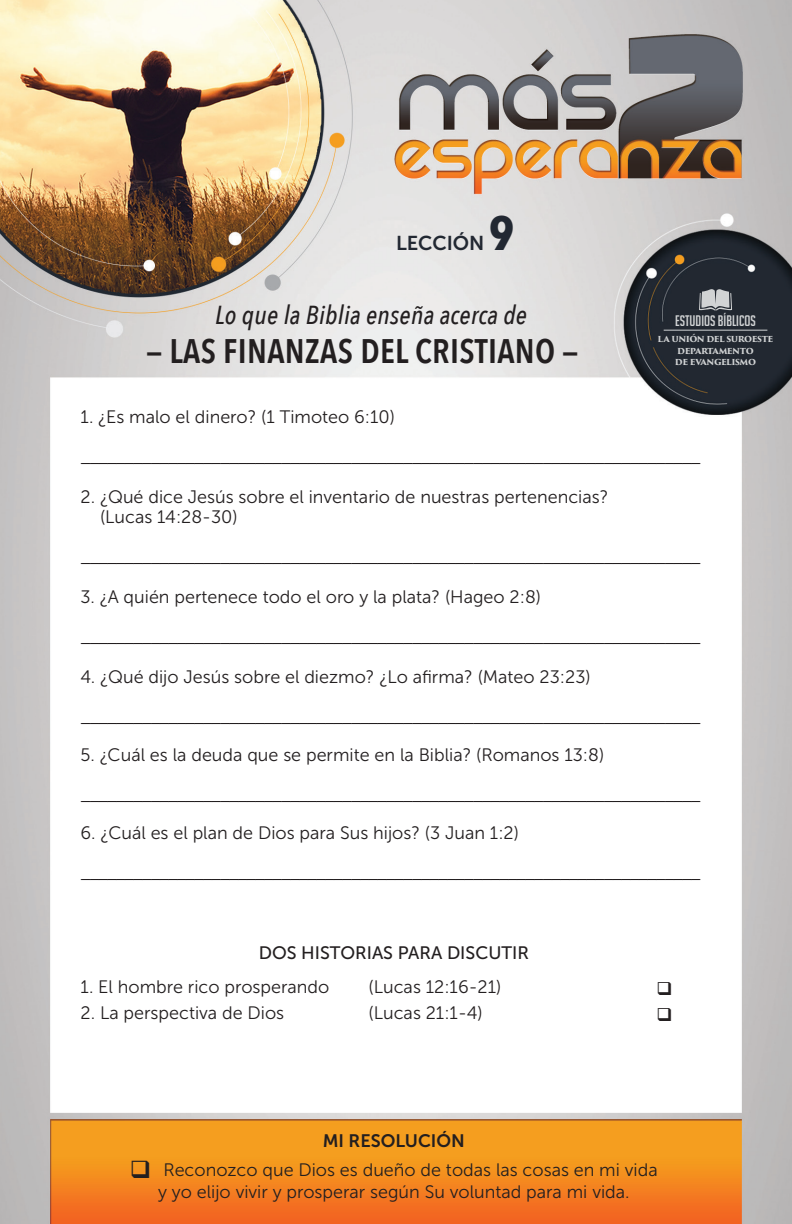
<style>
.page{position:relative;width:792px;height:1224px;background:#fff}
.page>*{position:absolute;margin:0;border:0;box-sizing:border-box;transform-origin:0 0}
.t1{font:700 48px "Avenir Next Condensed";color:#222832}
.t2{font:600 34px "Avenir Next Condensed";letter-spacing:.01em;color:#231f20}
.t3{font:italic 500 26px "Avenir Next Condensed";letter-spacing:.01em;color:#231f20}
.t4{font:20px "Museo Sans 700";color:#222832}
.t5{font:18px/21.6px "Museo Sans 300";color:#231f20;text-align:center}
.t6{font:18px "Museo Sans 500";color:#231f20}
.t7{font:18px "Museo Sans 700";color:#231f20}
.t8{font:15px "Big Noodle Titling";color:#d1d3d4}
.t9{font:700 9.4px/11.2px "Trajan Pro 3";letter-spacing:-.06em;color:#d1d3d4;text-align:center}
</style>
<div class="page">
<img style="left:0;top:0;width:792px;height:1224px">
<svg style="left:699px;top:289px;width:33px;height:21px"></svg>
<hr style="left:664px;top:330px;width:103px;height:1px;background:#d1d3d4">
<svg style="left:658px;top:982px;width:13px;height:13px"></svg>
<svg style="left:658px;top:1008px;width:13px;height:13px"></svg>
<p class="t4" style="left:396px;top:232px;width:90px">LECCIÓN</p>
<h1 class="t1" style="left:489px;top:203px;width:27px">9</h1>
<h3 class="t3" style="left:215px;top:299px;width:314px">Lo que la Biblia enseña acerca de</h3>
<h2 class="t2" style="left:147px;top:321px;width:433px">— LAS FINANZAS DEL CRISTIANO —</h2>
<p class="t8" style="left:675px;top:313px;width:82px">ESTUDIOS BÍBLICOS</p>
<p class="t9" style="left:658px;top:333px;width:117px">LA UNIÓN DEL SUROESTE<br>DEPARTAMENTO</p>
<p class="t9" style="left:675px;top:356px;width:83px">DE EVANGELISMO</p>
<p class="t5" style="left:81px;top:406px;width:316px">1. ¿Es malo el dinero? (1 Timoteo 6:10)</p>
<p class="t5" style="left:81px;top:446px;width:622px">_______________________________________________________________________</p>
<p class="t5" style="left:100px;top:487px;width:510px;line-height:20px;text-align:left;text-indent:-19px">2. ¿Qué dice Jesús sobre el inventario de nuestras pertenencias? (Lucas 14:28-30)</p>
<p class="t5" style="left:81px;top:546px;width:622px">_______________________________________________________________________</p>
<p class="t5" style="left:81px;top:586px;width:462px">3. ¿A quién pertenece todo el oro y la plata? (Hageo 2:8)</p>
<p class="t5" style="left:81px;top:626px;width:622px">_______________________________________________________________________</p>
<p class="t5" style="left:81px;top:666px;width:512px">4. ¿Qué dijo Jesús sobre el diezmo? ¿Lo afirma? (Mateo 23:23)</p>
<p class="t5" style="left:81px;top:706px;width:622px">_______________________________________________________________________</p>
<p class="t5" style="left:81px;top:744px;width:525px">5. ¿Cuál es la deuda que se permite en la Biblia? (Romanos 13:8)</p>
<p class="t5" style="left:81px;top:784px;width:622px">_______________________________________________________________________</p>
<p class="t5" style="left:81px;top:822px;width:440px">6. ¿Cuál es el plan de Dios para Sus hijos? (3 Juan 1:2)</p>
<p class="t5" style="left:81px;top:862px;width:622px">_______________________________________________________________________</p>
<p class="t6" style="left:259px;top:943px;width:272px">DOS HISTORIAS PARA DISCUTIR</p>
<p class="t5" style="left:81px;top:976px;width:250px">1. El hombre rico prosperando</p>
<p class="t5" style="left:369px;top:976px;width:134px">(Lucas 12:16-21)</p>
<p class="t5" style="left:81px;top:1002px;width:205px">2. La perspectiva de Dios</p>
<p class="t5" style="left:369px;top:1002px;width:116px">(Lucas 21:1-4)</p>
<p class="t7" style="left:323px;top:1131px;width:144px">MI RESOLUCIÓN</p>
<p class="t5" style="left:130px;top:1159px;width:529px">❑ Reconozco que Dios es dueño de todas las cosas en mi vida y yo elijo vivir y prosperar según Su voluntad para mi vida.</p>
</div>
